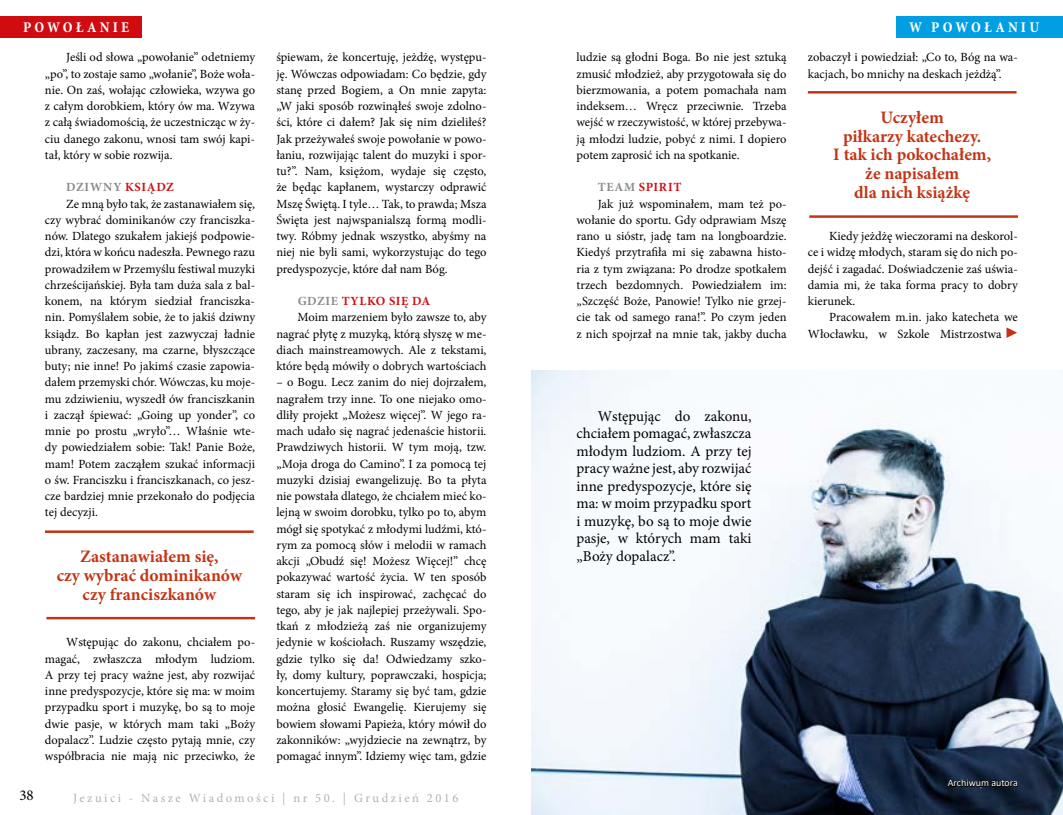
<style>
.page{position:relative;width:1063px;height:815px;background:#fff}
.page>*{position:absolute;margin:0;border:0;box-sizing:border-box;transform-origin:0 0}
.t1{font:700 17.5px/18.8px "Minion Pro";color:#c33415;text-align:center}
.t2{font:15px/17.5px "Minion Pro";color:#000;text-align:justify}
.t3{font:700 condensed 15px "Minion Pro";letter-spacing:.21em;color:#fff}
.t4{font:12.5px/16.2px "Minion Pro";color:#000;text-align:justify}
.t5{font:12.5px "Minion Pro";letter-spacing:.2em;color:#b1b2b3}
.t6{font:700 12.5px "Minion Pro";letter-spacing:.065em;color:#cd1013}
.t7{font:700 12.5px "Minion Pro";color:#8b8b8b}
.t8{font:10px "Calibri";color:#fff}
.s1{color:#cd1013}
.s2{color:#8b8b8b}
</style>
<div class="page">
<div style="left:0;top:16px;width:142px;height:22px;background:#d00c11"></div>
<div style="left:896px;top:16px;width:167px;height:22px;background:#009ee3"></div>
<hr style="left:45px;top:530px;width:209px;height:3px;background:#c33415">
<hr style="left:46px;top:617px;width:209px;height:2px;background:#c33415">
<img style="left:531px;top:370px;width:532px;height:445px">
<hr style="left:808px;top:91px;width:209px;height:3px;background:#c33415">
<hr style="left:809px;top:215px;width:209px;height:3px;background:#c33415">
<svg style="left:947px;top:773px;width:72px;height:23px;background:#101d2f"></svg>
<svg style="left:1006px;top:327px;width:11px;height:11px"></svg>
<p class="t3" style="left:23px;top:17px;width:108px">POWOŁANIE</p>
<p class="t3" style="left:909px;top:17px;width:132px">W POWOŁANIU</p>
<p class="t4" style="left:45px;top:49px;width:212px;text-indent:21px">Jeśli od słowa „powołanie” odetniemy „po”, to zostaje samo „wołanie”, Boże woła&shy;nie. On zaś, wołając człowieka, wzywa go z całym dorobkiem, który ów ma. Wzywa z całą świadomością, że uczestnicząc w ży&shy;ciu danego zakonu, wnosi tam swój kapi&shy;tał, który w sobie rozwija.</p>
<p class="t7" style="left:66px;top:178px;width:109px">Dziwny <span class="s1">ksiądz</span></p>
<p class="t4" style="left:66px;top:195px;width:190px">Ze mną było tak, że zastanawiałem się,</p>
<p class="t4" style="left:45px;top:212px;width:212px">czy wybrać dominikanów czy franciszka-</p>
<p class="t4" style="left:45px;top:228px;width:212px">nów. Dlatego szukałem jakiejś podpowie-</p>
<p class="t4" style="left:45px;top:244px;width:212px">dzi, która w końcu nadeszła. Pewnego razu</p>
<p class="t4" style="left:45px;top:260px;width:212px">prowadziłem w Przemyślu festiwal muzyki</p>
<p class="t4" style="left:45px;top:277px;width:212px">chrześcijańskiej. Była tam duża sala z bal-</p>
<p class="t4" style="left:45px;top:293px;width:212px">konem, na którym siedział franciszka-</p>
<p class="t4" style="left:45px;top:309px;width:212px">nin. Pomyślałem sobie, że to jakiś dziwny</p>
<p class="t4" style="left:45px;top:325px;width:212px">ksiądz. Bo kapłan jest zazwyczaj ładnie</p>
<p class="t4" style="left:45px;top:342px;width:212px">ubrany, zaczesany, ma czarne, błyszczące</p>
<p class="t4" style="left:45px;top:358px;width:212px">buty; nie inne! Po jakimś czasie zapowia-</p>
<p class="t4" style="left:45px;top:374px;width:212px">dałem przemyski chór. Wówczas, ku moje-</p>
<p class="t4" style="left:45px;top:390px;width:212px">mu zdziwieniu, wyszedł ów franciszkanin</p>
<p class="t4" style="left:45px;top:407px;width:212px">i zaczął śpiewać: „Going up yonder”, co</p>
<p class="t4" style="left:45px;top:423px;width:212px">mnie po prostu „wryło”… Właśnie wte-</p>
<p class="t4" style="left:45px;top:439px;width:212px">dy powiedziałem sobie: Tak! Panie Boże,</p>
<p class="t4" style="left:45px;top:455px;width:212px">mam! Potem zacząłem szukać informacji</p>
<p class="t4" style="left:45px;top:472px;width:212px">o św. Franciszku i franciszkanach, co jesz-</p>
<p class="t4" style="left:45px;top:488px;width:212px">cze bardziej mnie przekonało do podjęcia</p>
<p class="t4" style="left:45px;top:504px;width:54px">tej decyzji.</p>
<p class="t4" style="left:576px;top:49px;width:212px">ludzie są głodni Boga. Bo nie jest sztuką zmusić młodzież, aby przygotowała się do bierzmowania, a potem pomachała nam indeksem… Wręcz przeciwnie. Trzeba wejść w rzeczywistość, w której przebywa&shy;ją młodzi ludzie, pobyć z nimi. I dopiero potem zaprosić ich na spotkanie.</p>
<p class="t6" style="left:598px;top:178px;width:85px"><span class="s2">Team</span> spirit</p>
<p class="t4" style="left:598px;top:195px;width:190px">Jak już wspominałem, mam też po-</p>
<p class="t4" style="left:576px;top:212px;width:212px">wołanie do sportu. Gdy odprawiam Mszę</p>
<p class="t4" style="left:576px;top:228px;width:212px">rano u sióstr, jadę tam na longboardzie.</p>
<p class="t4" style="left:576px;top:244px;width:212px">Kiedyś przytrafiła mi się zabawna histo-</p>
<p class="t4" style="left:576px;top:260px;width:212px">ria z tym związana: Po drodze spotkałem</p>
<p class="t4" style="left:576px;top:277px;width:212px">trzech bezdomnych. Powiedziałem im:</p>
<p class="t4" style="left:576px;top:293px;width:212px">„Szczęść Boże, Panowie! Tylko nie grzej-</p>
<p class="t4" style="left:576px;top:309px;width:212px">cie tak od samego rana!”. Po czym jeden</p>
<p class="t4" style="left:576px;top:325px;width:212px">z nich spojrzał na mnie tak, jakby ducha</p>
<p class="t4" style="left:808px;top:49px;width:211px">zobaczył i powiedział: „Co to, Bóg na wa&shy;kacjach, bo mnichy na deskach jeżdżą”.</p>
<p class="t4" style="left:276px;top:49px;width:212px">śpiewam, że koncertuję, jeżdżę, występu&shy;ję. Wówczas odpowiadam: Co będzie, gdy stanę przed Bogiem, a On mnie zapyta: „W jaki sposób rozwinąłeś swoje zdolno&shy;ści, które ci dałem? Jak się nim dzieliłeś?<br>Jak przeżywałeś swoje powołanie w powo&shy;łaniu, rozwijając talent do muzyki i spor&shy;tu?”. Nam, księżom, wydaje się często, że będąc kapłanem, wystarczy odprawić Mszę Świętą. I tyle… Tak, to prawda; Msza Święta jest najwspanialszą formą modli&shy;twy. Róbmy jednak wszystko, abyśmy na niej nie byli sami, wykorzystując do tego predyspozycje, które dał nam Bóg.</p>
<p class="t6" style="left:298px;top:292px;width:134px"><span class="s2">Gdzie</span> tylko się da</p>
<p class="t4" style="left:298px;top:309px;width:191px">Moim marzeniem było zawsze to, aby</p>
<p class="t4" style="left:276px;top:325px;width:212px">nagrać płytę z muzyką, którą słyszę w me-</p>
<p class="t4" style="left:276px;top:342px;width:212px">diach mainstreamowych. Ale z tekstami,</p>
<p class="t4" style="left:276px;top:358px;width:212px">które będą mówiły o dobrych wartościach</p>
<p class="t4" style="left:276px;top:374px;width:212px">– o Bogu. Lecz zanim do niej dojrzałem, nagrałem trzy inne. To one niejako omo&shy;dliły projekt „Możesz więcej”. W jego ra&shy;mach udało się nagrać jedenaście historii.<br>Prawdziwych historii. W tym moją, tzw. „Moja droga do Camino”. I za pomocą tej muzyki dzisiaj ewangelizuję. Bo ta płyta nie powstała dlatego, że chciałem mieć ko&shy;lejną w swoim dorobku, tylko po to, abym mógł się spotykać z młodymi ludźmi, któ&shy;rym za pomocą słów i melodii w ramach akcji „Obudź się! Możesz Więcej!” chcę pokazywać wartość życia. W ten sposób staram się ich inspirować, zachęcać do tego, aby je jak najlepiej przeżywali. Spo&shy;tkań z młodzieżą zaś nie organizujemy jedynie w kościołach. Ruszamy wszędzie, gdzie tylko się da! Odwiedzamy szko&shy;ły, domy kultury, poprawczaki, hospicja; koncertujemy. Staramy się być tam, gdzie można głosić Ewangelię. Kierujemy się bowiem słowami Papieża, który mówił do zakonników: „wyjdziecie na zewnątrz, by pomagać innym”. Idziemy więc tam, gdzie</p>
<h1 class="t1" style="left:833px;top:108px;width:159px">Uczyłem<br>piłkarzy katechezy.<br>I tak ich pokochałem, że napisałem<br>dla nich książkę</h1>
<p class="t4" style="left:808px;top:228px;width:212px;text-indent:21px">Kiedy jeżdżę wieczorami na deskorol&shy;ce i widzę młodych, staram się do nich po&shy;dejść i zagadać. Doświadczenie zaś uświa&shy;damia mi, że taka forma pracy to dobry kierunek.</p>
<p class="t4" style="left:808px;top:309px;width:212px;text-indent:21px">Pracowałem m.in. jako katecheta we<br>Włocławku, w Szkole Mistrzostwa</p>
<p class="t2" style="left:577px;top:407px;width:177px;text-indent:21px">Wstępując do zakonu, chciałem pomagać, zwłaszcza młodym ludziom. A przy tej pracy ważne jest, aby rozwijać inne predyspozycje, które się ma: w moim przypadku sport i muzykę, bo są to moje dwie pasje, w których mam taki „Boży dopalacz”.</p>
<h1 class="t1" style="left:57px;top:547px;width:187px">Zastanawiałem się,<br>czy wybrać dominikanów czy franciszkanów</h1>
<p class="t4" style="left:45px;top:634px;width:212px;text-indent:21px">Wstępując do zakonu, chciałem po&shy;magać, zwłaszcza młodym ludziom.<br>A przy tej pracy ważne jest, aby rozwijać inne predyspozycje, które się ma: w moim przypadku sport i muzykę, bo są to moje dwie pasje, w których mam taki „Boży dopalacz”. Ludzie często pytają mnie, czy współbracia nie mają nic przeciwko, że</p>
<p class="t2" style="left:19px;top:786px;width:16px">38</p>
<p class="t5" style="left:73px;top:789px;width:387px">Jezuici - Nasze Wiadomości | nr 50. | Grudzień 2016</p>
<p class="t8" style="left:948px;top:776px;width:72px">Archiwum autora</p>
</div>
